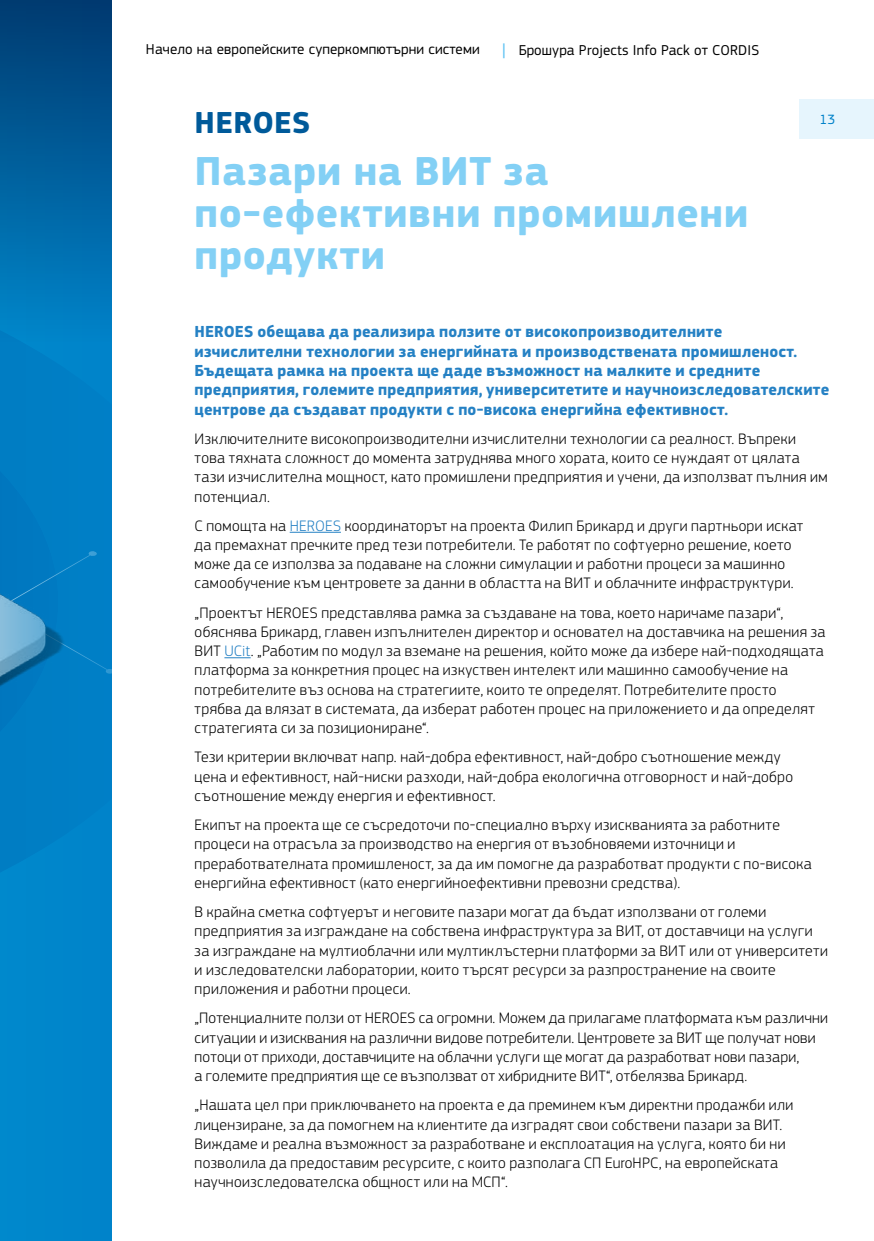
<style>
.page{position:relative;width:874px;height:1241px;background:#fff}
.page>*{position:absolute;margin:0;border:0;box-sizing:border-box;transform-origin:0 0}
._01-Title-Line_2{font:700 42px/42px "EC Square Sans Pro";letter-spacing:.02em;color:#83d0f5}
._01-Title-Line_1{font:700 31.5px "EC Square Sans Pro";letter-spacing:.01em;color:#005a9a}
._00-Introduction{font:700 16.62px/19.2px "EC Square Sans Pro";letter-spacing:.01em;color:#2581c4}
._00-Body_dark{font:300 15.75px/19.2px "EC Square Sans Pro";letter-spacing:.025em;color:#000}
.t1{font:14.88px "EC Square Sans Pro";letter-spacing:.01em;color:#000}
.t2{font:14px "EC Square Sans Pro";color:#0081c9}
.s1{color:#2581c4}
</style>
<div class="page">
<div style="left:0;top:0;width:112px;height:1240px;background:#0084ca"></div>
<img style="left:0;top:471px;width:87px;height:261px">
<div style="left:0;top:0;width:112px;height:352px;background:linear-gradient(to bottom,#003a70,#0086cc)"></div>
<hr style="left:289px;top:532px;width:52px;height:1px;background:#2581c4">
<svg style="left:224px;top:657px;width:26px;height:1px"></svg>
<svg style="left:502px;top:43px;width:2px;height:15px"></svg>
<div style="left:799px;top:99px;width:74px;height:40px;background:#e6f5fd"></div>
<p class="t1" style="left:146px;top:41px;width:335px">Начело на европейските суперкомпютърни системи</p>
<p class="t1" style="left:518px;top:41px;width:242px">Брошура Projects Info Pack от CORDIS</p>
<p class="_01-Title-Line_1" style="left:194px;top:103px;width:117px">HEROES</p>
<p class="_01-Title-Line_2" style="left:194px;top:151px;width:554px">Пазари на ВИТ за по-ефективни промишлени продукти</p>
<p class="t2" style="left:819px;top:111px;width:17px">13</p>
<p class="_00-Introduction" style="left:194px;top:323px;width:635px">HEROES обещава да реализира ползите от високопроизводителните изчислителни технологии за енергийната и производствената промишленост.<br>Бъдещата рамка на проекта ще даде възможност на малките и средните предприятия, големите предприятия, университетите и научноизследователските центрове да създават продукти с по-висока енергийна ефективност.</p>
<p class="_00-Body_dark" style="left:194px;top:429px;width:634px">Изключителните високопроизводителни изчислителни технологии са реалност. Въпреки това тяхната сложност до момента затруднява много хората, които се нуждаят от цялата тази изчислителна мощност, като промишлени предприятия и учени, да използват пълния им потенциал.</p>
<p class="_00-Body_dark" style="left:194px;top:515px;width:610px">С помощта на <span class="s1">HEROES</span> координаторът на проекта Филип Брикард и други партньори искат да премахнат пречките пред тези потребители. Те работят по софтуерно решение, което може да се използва за подаване на сложни симулации и работни процеси за машинно самообучение към центровете за данни в областта на ВИТ и облачните инфраструктури.</p>
<p class="_00-Body_dark" style="left:194px;top:602px;width:632px">„Проектът HEROES представлява рамка за създаване на това, което наричаме пазари“, обяснява Брикард, главен изпълнителен директор и основател на доставчика на решения за ВИТ <span class="s1">UCit</span>. „Работим по модул за вземане на решения, който може да избере най-подходящата платформа за конкретния процес на изкуствен интелект или машинно самообучение на потребителите въз основа на стратегиите, които те определят. Потребителите просто трябва да влязат в системата, да изберат работен процес на приложението и да определят стратегията си за позициониране“.</p>
<p class="_00-Body_dark" style="left:194px;top:747px;width:599px">Тези критерии включват напр. най-добра ефективност, най-добро съотношение между цена и ефективност, най-ниски разходи, най-добра екологична отговорност и най-добро съотношение между енергия и ефективност.</p>
<p class="_00-Body_dark" style="left:194px;top:815px;width:618px">Екипът на проекта ще се съсредоточи по-специално върху изискванията за работните процеси на отрасъла за производство на енергия от възобновяеми източници и преработвателната промишленост, за да им помогне да разработват продукти с по-висока енергийна ефективност (като енергийноефективни превозни средства).</p>
<p class="_00-Body_dark" style="left:194px;top:902px;width:634px">В крайна сметка софтуерът и неговите пазари могат да бъдат използвани от големи предприятия за изграждане на собствена инфраструктура за ВИТ, от доставчици на услуги за изграждане на мултиоблачни или мултиклъстерни платформи за ВИТ или от университети и изследователски лаборатории, които търсят ресурси за разпространение на своите приложения и работни процеси.</p>
<p class="_00-Body_dark" style="left:194px;top:1008px;width:634px">„Потенциалните ползи от HEROES са огромни. Можем да прилагаме платформата към различни ситуации и изисквания на различни видове потребители. Центровете за ВИТ ще получат нови потоци от приходи, доставчиците на облачни услуги ще могат да разработват нови пазари,<br>а големите предприятия ще се възползват от хибридните ВИТ“, отбелязва Брикард.</p>
<p class="_00-Body_dark" style="left:194px;top:1095px;width:600px">„Нашата цел при приключването на проекта е да преминем към директни продажби или лицензиране, за да помогнем на клиентите да изградят свои собствени пазари за ВИТ.<br>Виждаме и реална възможност за разработване и експлоатация на услуга, която би ни позволила да предоставим ресурсите, с които разполага СП EuroHPC, на европейската научноизследователска общност или на МСП“.</p>
</div>
